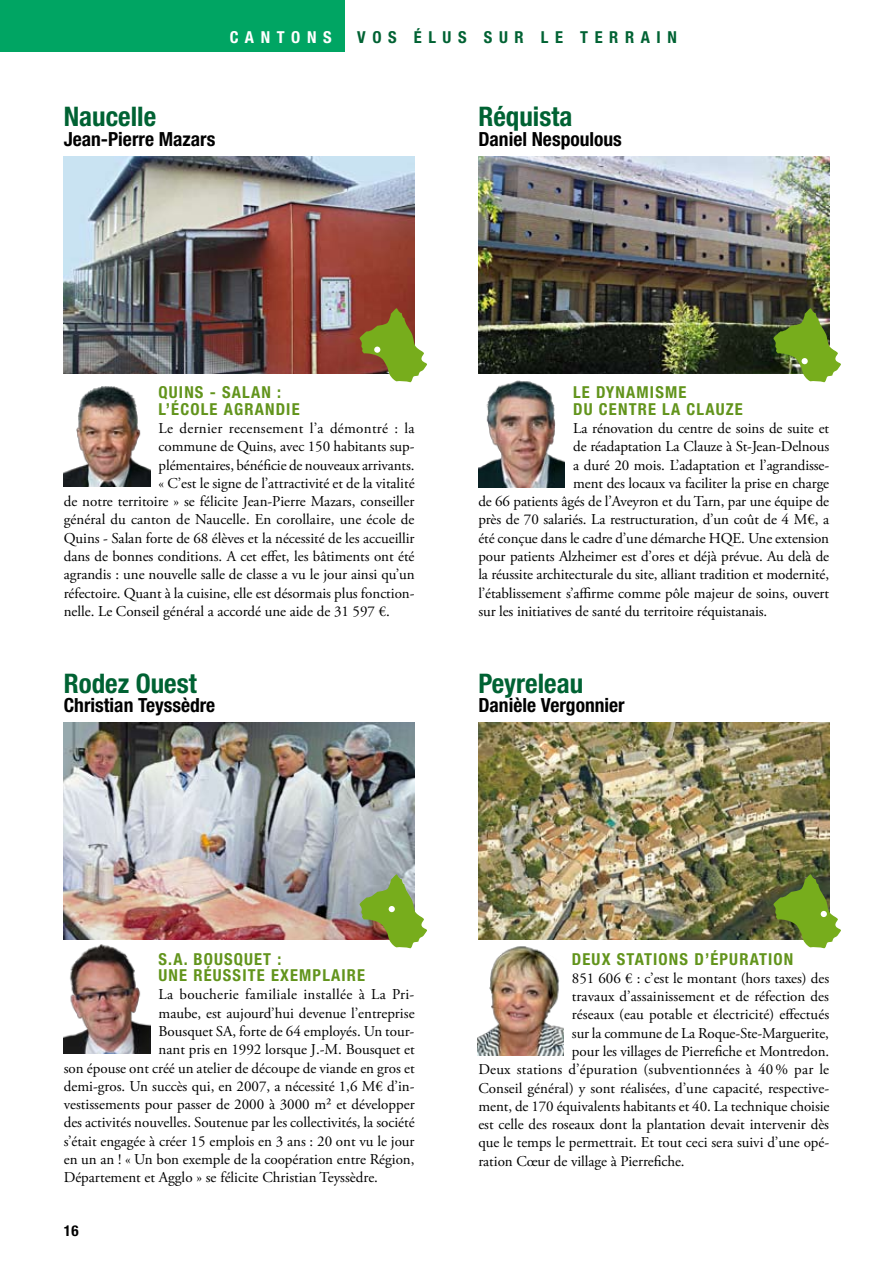
<style>
.page{position:relative;width:893px;height:1263px;background:#fff}
.page>*{position:absolute;margin:0;border:0;box-sizing:border-box;transform-origin:0 0}
.t1{font:700 condensed 27px "Helvetica Neue";color:#006233}
.t2{font:700 condensed 19.5px "Helvetica Neue";color:#000}
.t3{font:700 condensed 16.5px/16.5px "Helvetica Neue";letter-spacing:.07em;color:#62941c}
.t4{font:700 condensed 16.5px "Helvetica Neue";letter-spacing:.4em;color:#006233}
.t5{font:700 condensed 16.5px "Helvetica Neue";letter-spacing:.4em;color:#fff}
.t6{font:15px "Adobe Garamond Pro";letter-spacing:-.005em;color:#000}
.t7{font:15px "Adobe Garamond Pro";letter-spacing:.02em;color:#000}
.t8{font:15px "Adobe Garamond Pro";letter-spacing:.015em;color:#000}
.t9{font:700 condensed 15px "Helvetica Neue";color:#000}
</style>
<div class="page">
<div style="left:0;top:0;width:344px;height:51px;background:#00a563"></div>
<img style="left:64px;top:386px;width:86px;height:101px">
<img style="left:478px;top:380px;width:87px;height:107px">
<img style="left:477px;top:946px;width:86px;height:110px">
<img style="left:64px;top:945px;width:86px;height:108px">
<img style="left:64px;top:156px;width:351px;height:217px">
<img style="left:64px;top:723px;width:351px;height:217px">
<img style="left:478px;top:156px;width:351px;height:217px">
<img style="left:478px;top:723px;width:351px;height:217px">
<svg style="left:773px;top:308px;width:68px;height:75px"></svg>
<div style="left:801px;top:358px;width:7px;height:6px;background:#fff;border-radius:50%"></div>
<svg style="left:359px;top:308px;width:68px;height:75px"></svg>
<svg style="left:359px;top:874px;width:68px;height:75px"></svg>
<svg style="left:773px;top:874px;width:68px;height:75px"></svg>
<p class="t5" style="left:230px;top:27px;width:103px">CANTONS</p>
<h1 class="t1" style="left:64px;top:100px;width:94px">NAUCELLE</h1>
<h2 class="t2" style="left:64px;top:127px;width:153px">JEAN-PIERRE MAZARS</h2>
<p class="t4" style="left:357px;top:27px;width:321px">VOS ÉLUS SUR LE TERRAIN</p>
<h1 class="t1" style="left:478px;top:100px;width:95px">RÉQUISTA</h1>
<h2 class="t2" style="left:478px;top:127px;width:145px">DANIEL NESPOULOUS</h2>
<p class="t3" style="left:159px;top:384px;width:20px">QUINS</p>
<p class="t3" style="left:210px;top:384px;width:32px">- SALAN</p>
<p class="t3" style="left:277px;top:384px;width:5px">:</p>
<p class="t3" style="left:159px;top:400px;width:96px">L’ÉCOLE AGRANDIE</p>
<p class="t7" style="left:159px;top:419px;width:257px">Le dernier recensement l’a démontré : la</p>
<p class="t6" style="left:159px;top:437px;width:258px">commune de Quins, avec 150 habitants sup-</p>
<p class="t6" style="left:159px;top:456px;width:257px">plémentaires, bénéficie de nouveaux arrivants.</p>
<p class="t6" style="left:159px;top:474px;width:258px">« C’est le signe de l’attractivité et de la vitalité</p>
<p class="t6" style="left:64px;top:492px;width:352px">de notre territoire » se félicite Jean-Pierre Mazars, conseiller</p>
<p class="t6" style="left:64px;top:511px;width:352px">général du canton de Naucelle. En corollaire, une école de</p>
<p class="t6" style="left:64px;top:529px;width:352px">Quins - Salan forte de 68 élèves et la nécessité de les accueillir</p>
<p class="t6" style="left:64px;top:547px;width:352px">dans de bonnes conditions. A cet effet, les bâtiments ont été</p>
<p class="t6" style="left:64px;top:565px;width:352px">agrandis : une nouvelle salle de classe a vu le jour ainsi qu’un</p>
<p class="t6" style="left:64px;top:584px;width:352px">réfectoire. Quant à la cuisine, elle est désormais plus fonction-</p>
<p class="t6" style="left:64px;top:602px;width:328px">nelle. Le Conseil général a accordé une aide de 31 597 €.</p>
<h1 class="t1" style="left:64px;top:667px;width:134px">RODEZ OUEST</h1>
<h2 class="t2" style="left:64px;top:694px;width:153px">CHRISTIAN TEYSSÈDRE</h2>
<p class="t3" style="left:573px;top:384px;width:37px">LE DYNAMISME<br>DU CENTRE</p>
<p class="t3" style="left:662px;top:400px;width:45px">LA CLAUZE</p>
<p class="t6" style="left:573px;top:419px;width:257px">La rénovation du centre de soins de suite et</p>
<p class="t6" style="left:573px;top:437px;width:257px">de réadaptation La Clauze à St-Jean-Delnous</p>
<p class="t6" style="left:573px;top:456px;width:258px">a duré 20 mois. L’adaptation et l’agrandisse-</p>
<p class="t6" style="left:573px;top:474px;width:257px">ment des locaux va faciliter la prise en charge</p>
<p class="t6" style="left:478px;top:492px;width:352px">de 66 patients âgés de l’Aveyron et du Tarn, par une équipe de</p>
<p class="t6" style="left:478px;top:511px;width:352px">près de 70 salariés. La restructuration, d’un coût de 4 M€, a</p>
<p class="t6" style="left:478px;top:529px;width:352px">été conçue dans le cadre d’une démarche HQE. Une extension</p>
<p class="t6" style="left:478px;top:547px;width:352px">pour patients Alzheimer est d’ores et déjà prévue. Au delà de</p>
<p class="t6" style="left:478px;top:565px;width:352px">la réussite architecturale du site, alliant tradition et modernité,</p>
<p class="t6" style="left:478px;top:584px;width:352px">l’établissement s’affirme comme pôle majeur de soins, ouvert</p>
<p class="t6" style="left:478px;top:602px;width:290px">sur les initiatives de santé du territoire réquistanais.</p>
<h1 class="t1" style="left:478px;top:667px;width:106px">PEYRELEAU</h1>
<h2 class="t2" style="left:478px;top:694px;width:148px">DANIÈLE VERGONNIER</h2>
<p class="t3" style="left:159px;top:950px;width:65px">S.A. BOUSQUET</p>
<p class="t3" style="left:277px;top:950px;width:5px">:</p>
<p class="t3" style="left:159px;top:967px;width:11px">UNE</p>
<p class="t3" style="left:193px;top:967px;width:10px">RÉUSSITE</p>
<p class="t3" style="left:271px;top:967px;width:30px">EXEMPLAIRE</p>
<p class="t7" style="left:159px;top:985px;width:257px">La boucherie familiale installée à La Pri-</p>
<p class="t6" style="left:159px;top:1004px;width:258px">maube, est aujourd’hui devenue l’entreprise</p>
<p class="t6" style="left:159px;top:1022px;width:257px">Bousquet SA, forte de 64 employés. Un tour-</p>
<p class="t6" style="left:159px;top:1040px;width:258px">nant pris en 1992 lorsque J.-M. Bousquet et</p>
<p class="t6" style="left:64px;top:1059px;width:352px">son épouse ont créé un atelier de découpe de viande en gros et</p>
<p class="t6" style="left:64px;top:1077px;width:352px">demi-gros. Un succès qui, en 2007, a nécessité 1,6 M€ d’in-</p>
<p class="t6" style="left:64px;top:1095px;width:352px">vestissements pour passer de 2000 à 3000 m² et développer</p>
<p class="t6" style="left:64px;top:1113px;width:352px">des activités nouvelles. Soutenue par les collectivités, la société</p>
<p class="t6" style="left:64px;top:1132px;width:352px">s’était engagée à créer 15 emplois en 3 ans : 20 ont vu le jour</p>
<p class="t6" style="left:64px;top:1150px;width:352px">en un an ! « Un bon exemple de la coopération entre Région,</p>
<p class="t6" style="left:64px;top:1168px;width:316px">Département et Agglo » se félicite Christian Teyssèdre.</p>
<p class="t9" style="left:64px;top:1222px;width:16px">16</p>
<p class="t3" style="left:572px;top:950px;width:54px">DEUX STATI</p>
<p class="t3" style="left:659px;top:950px;width:62px">ONS D’ÉPURATI</p>
<p class="t3" style="left:774px;top:950px;width:20px">ON</p>
<p class="t6" style="left:572px;top:969px;width:259px">851 606 € : c’est le montant (hors taxes) des</p>
<p class="t6" style="left:572px;top:987px;width:259px">travaux d’assainissement et de réfection des</p>
<p class="t6" style="left:572px;top:1006px;width:259px">réseaux (eau potable et électricité) effectués</p>
<p class="t6" style="left:572px;top:1024px;width:259px">sur la commune de La Roque-Ste-Marguerite,</p>
<p class="t6" style="left:572px;top:1042px;width:259px">pour les villages de Pierrefiche et Montredon.</p>
<p class="t8" style="left:478px;top:1060px;width:352px">Deux stations d’épuration (subventionnées à 40 % par le</p>
<p class="t6" style="left:478px;top:1079px;width:352px">Conseil général) y sont réalisées, d’une capacité, respective-</p>
<p class="t6" style="left:478px;top:1097px;width:353px">ment, de 170 équivalents habitants et 40. La technique choisie</p>
<p class="t6" style="left:478px;top:1115px;width:352px">est celle des roseaux dont la plantation devait intervenir dès</p>
<p class="t6" style="left:478px;top:1134px;width:352px">que le temps le permettrait. Et tout ceci sera suivi d’une opé-</p>
<p class="t6" style="left:478px;top:1152px;width:208px">ration Cœur de village à Pierrefiche.</p>
</div>
